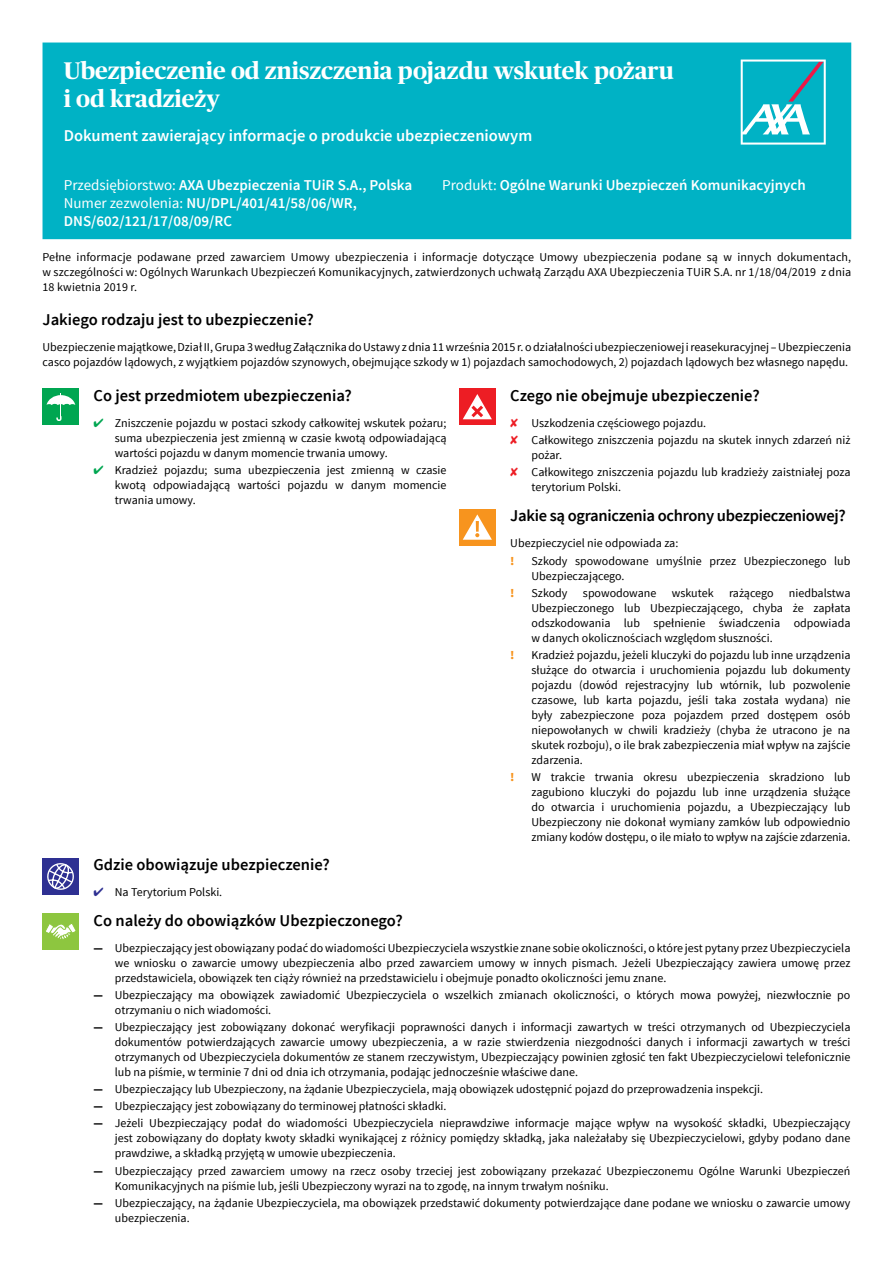
<style>
.page{position:relative;width:893px;height:1263px;background:#fff}
.page>*{position:absolute;margin:0;border:0;box-sizing:border-box;transform-origin:0 0}
.t1{font:700 24px/28.5px "Publico Headline";color:#fff}
.t2{font:600 16.5px "Source Sans Pro";color:#000}
.t3{font:600 16.5px "Source Sans Pro";color:#fff}
.t4{font:600 16.5px "Source Sans Pro";letter-spacing:-.02em;color:#000}
.t5{font:600 15px/18px "Source Sans Pro";color:#fff}
.t6{font:12px/15px "Source Sans Pro";color:#000;text-align:justify}
.t7{font:900 12px "Source Sans Pro";color:#f7941e}
.s1{font-weight:400}
.s2{color:#00a651}
.s3{color:#ed1d24}
.s4{color:#2e3092}
.s5{font-weight:700}
</style>
<div class="page">
<div style="left:43px;top:43px;width:808px;height:196px;background:#00b2c5"></div>
<svg style="left:741px;top:60px;width:85px;height:85px"></svg>
<div style="left:43px;top:389px;width:36px;height:36px;background:#00a651"></div>
<svg style="left:47px;top:393px;width:28px;height:28px"></svg>
<div style="left:459px;top:389px;width:36px;height:36px;background:#ed1d24"></div>
<svg style="left:463px;top:394px;width:29px;height:25px"></svg>
<div style="left:459px;top:509px;width:36px;height:36px;background:#f7941e"></div>
<svg style="left:463px;top:514px;width:29px;height:26px"></svg>
<div style="left:43px;top:858px;width:36px;height:36px;background:#2e3092"></div>
<svg style="left:47px;top:863px;width:27px;height:27px"></svg>
<div style="left:43px;top:913px;width:36px;height:36px;background:#8dc63f"></div>
<svg style="left:46px;top:924px;width:30px;height:15px"></svg>
<h1 class="t1" style="left:64px;top:55px;width:611px">Ubezpieczenie od zniszczenia pojazdu wskutek pożaru i od kradzieży</h1>
<h2 class="t3" style="left:64px;top:125px;width:470px">Dokument zawierający informacje o produkcie ubezpieczeniowym</h2>
<p class="t5" style="left:64px;top:177px;width:350px"><span class="s1">Przedsiębiorstwo:</span> AXA Ubezpieczenia TUiR S.A., Polska<br><span class="s1">Numer zezwolenia:</span> NU/DPL/401/41/58/06/WR,<br>DNS/602/121/17/08/09/RC</p>
<p class="t5" style="left:442px;top:177px;width:365px"><span class="s1">Produkt:</span> Ogólne Warunki Ubezpieczeń Komunikacyjnych</p>
<p class="t6" style="left:43px;top:250px;width:810px">Pełne informacje podawane przed zawarciem Umowy ubezpieczenia i informacje dotyczące Umowy ubezpieczenia podane są w innych dokumentach, w szczególności w: Ogólnych Warunkach Ubezpieczeń Komunikacyjnych, zatwierdzonych uchwałą Zarządu AXA Ubezpieczenia TUiR S.A. nr 1/18/04/2019 z dnia 18 kwietnia 2019 r.</p>
<h2 class="t2" style="left:43px;top:309px;width:273px">Jakiego rodzaju jest to ubezpieczenie?</h2>
<p class="t6" style="left:43px;top:339px;width:810px">Ubezpieczenie majątkowe, Dział II, Grupa 3 według Załącznika do Ustawy zdnia 11 września 2015 r. odziałalności ubezpieczeniowej ireasekuracyjnej – Ubezpieczenia casco pojazdów lądowych, z wyjątkiem pojazdów szynowych, obejmujące szkody w 1) pojazdach samochodowych, 2) pojazdach lądowych bez własnego napędu.</p>
<h2 class="t2" style="left:94px;top:385px;width:260px">Co jest przedmiotem ubezpieczenia?</h2>
<h2 class="t2" style="left:510px;top:385px;width:251px">Czego nie obejmuje ubezpieczenie?</h2>
<p class="t6" style="left:115px;top:416px;width:333px;text-indent:-21px"><span class="s2">✔</span> Zniszczenie pojazdu w postaci szkody całkowitej wskutek pożaru; suma ubezpieczenia jest zmienną w czasie kwotą odpowiadającą wartości pojazdu w danym momencie trwania umowy.</p>
<p class="t6" style="left:115px;top:463px;width:333px;text-indent:-21px"><span class="s2">✔</span> Kradzież pojazdu; suma ubezpieczenia jest zmienną w czasie kwotą odpowiadającą wartości pojazdu w danym momencie trwania umowy.</p>
<p class="t6" style="left:510px;top:415px;width:342px;line-height:17.1px"><span class="s3">✘</span> Uszkodzenia częściowego pojazdu.<br><span class="s3">✘</span> Całkowitego zniszczenia pojazdu na skutek innych zdarzeń niż</p>
<p class="t6" style="left:510px;top:447px;width:342px;line-height:17.1px;text-indent:21px">pożar.<br><span class="s3">✘</span> Całkowitego zniszczenia pojazdu lub kradzieży zaistniałej poza</p>
<p class="t6" style="left:532px;top:480px;width:91px">terytorium Polski.</p>
<h2 class="t4" style="left:510px;top:505px;width:337px">Jakie są ograniczenia ochrony ubezpieczeniowej?</h2>
<p class="t6" style="left:510px;top:536px;width:170px">Ubezpieczyciel nie odpowiada za:</p>
<p class="t7" style="left:510px;top:553px;width:6px">!</p>
<p class="t6" style="left:532px;top:553px;width:320px">Szkody spowodowane umyślnie przez Ubezpieczonego lub<br>Ubezpieczającego.</p>
<p class="t7" style="left:510px;top:585px;width:6px">!</p>
<p class="t6" style="left:532px;top:585px;width:37px">Szkody</p>
<p class="t6" style="left:583px;top:585px;width:75px">spowodowane</p>
<p class="t6" style="left:672px;top:585px;width:43px">wskutek</p>
<p class="t6" style="left:729px;top:585px;width:46px">rażącego</p>
<p class="t6" style="left:532px;top:585px;width:320px;text-indent:257px">niedbalstwa Ubezpieczonego lub Ubezpieczającego, chyba że zapłata odszkodowania lub spełnienie świadczenia odpowiada w danych okolicznościach względom słuszności.</p>
<p class="t7" style="left:510px;top:647px;width:6px">!</p>
<p class="t6" style="left:532px;top:647px;width:320px">Kradzież pojazdu, jeżeli kluczyki do pojazdu lub inne urządzenia służące do otwarcia i uruchomienia pojazdu lub dokumenty pojazdu (dowód rejestracyjny lub wtórnik, lub pozwolenie czasowe, lub karta pojazdu, jeśli taka została wydana) nie były zabezpieczone poza pojazdem przed dostępem osób niepowołanych w chwili kradzieży (chyba że utracono je na skutek rozboju), o ile brak zabezpieczenia miał wpływ na zajście zdarzenia.</p>
<p class="t7" style="left:510px;top:769px;width:6px">!</p>
<p class="t6" style="left:532px;top:770px;width:320px">W trakcie trwania okresu ubezpieczenia skradziono lub zagubiono kluczyki do pojazdu lub inne urządzenia służące do otwarcia i uruchomienia pojazdu, a Ubezpieczający lub Ubezpieczony nie dokonał wymiany zamków lub odpowiednio zmiany kodów dostępu, o ile miało to wpływ na zajście zdarzenia.</p>
<h2 class="t2" style="left:94px;top:854px;width:238px">Gdzie obowiązuje ubezpieczenie?</h2>
<p class="t6" style="left:94px;top:885px;width:130px"><span class="s4">✔</span> Na Terytorium Polski.</p>
<h2 class="t2" style="left:94px;top:910px;width:311px">Co należy do obowiązków Ubezpieczonego?</h2>
<p class="t6" style="left:115px;top:940px;width:737px;text-indent:-21px"><span class="s5">—</span> Ubezpieczający jest obowiązany podać do wiadomości Ubezpieczyciela wszystkie znane sobie okoliczności, o które jest pytany przez Ubezpieczyciela we wniosku o zawarcie umowy ubezpieczenia albo przed zawarciem umowy w innych pismach. Jeżeli Ubezpieczający zawiera umowę przez przedstawiciela, obowiązek ten ciąży również na przedstawicielu i obejmuje ponadto okoliczności jemu znane.</p>
<p class="t6" style="left:115px;top:987px;width:737px;text-indent:-21px"><span class="s5">—</span> Ubezpieczający ma obowiązek zawiadomić Ubezpieczyciela o wszelkich zmianach okoliczności, o których mowa powyżej, niezwłocznie po otrzymaniu o nich wiadomości.</p>
<p class="t6" style="left:115px;top:1020px;width:737px;text-indent:-21px"><span class="s5">—</span> Ubezpieczający jest zobowiązany dokonać weryfikacji poprawności danych i informacji zawartych w treści otrzymanych od Ubezpieczyciela dokumentów potwierdzających zawarcie umowy ubezpieczenia, a w razie stwierdzenia niezgodności danych i informacji zawartych w treści otrzymanych od Ubezpieczyciela dokumentów ze stanem rzeczywistym, Ubezpieczający powinien zgłosić ten fakt Ubezpieczycielowi telefonicznie lub na piśmie, w terminie 7 dni od dnia ich otrzymania, podając jednocześnie właściwe dane.</p>
<p class="t6" style="left:94px;top:1082px;width:671px"><span class="s5">—</span> Ubezpieczający lub Ubezpieczony, na żądanie Ubezpieczyciela, mają obowiązek udostępnić pojazd do przeprowadzenia inspekcji.</p>
<p class="t6" style="left:94px;top:1099px;width:354px"><span class="s5">—</span> Ubezpieczający jest zobowiązany do terminowej płatności składki.</p>
<p class="t6" style="left:115px;top:1116px;width:737px;text-indent:-21px"><span class="s5">—</span> Jeżeli Ubezpieczający podał do wiadomości Ubezpieczyciela nieprawdziwe informacje mające wpływ na wysokość składki, Ubezpieczający jest zobowiązany do dopłaty kwoty składki wynikającej z różnicy pomiędzy składką, jaka należałaby się Ubezpieczycielowi, gdyby podano dane prawdziwe, a składką przyjętą w umowie ubezpieczenia.</p>
<p class="t6" style="left:115px;top:1163px;width:737px;text-indent:-21px"><span class="s5">—</span> Ubezpieczający przed zawarciem umowy na rzecz osoby trzeciej jest zobowiązany przekazać Ubezpieczonemu Ogólne Warunki Ubezpieczeń<br>Komunikacyjnych na piśmie lub, jeśli Ubezpieczony wyrazi na to zgodę, na innym trwałym nośniku.</p>
<p class="t6" style="left:115px;top:1195px;width:737px;text-indent:-21px"><span class="s5">—</span> Ubezpieczający, na żądanie Ubezpieczyciela, ma obowiązek przedstawić dokumenty potwierdzające dane podane we wniosku o zawarcie umowy ubezpieczenia.</p>
</div>
